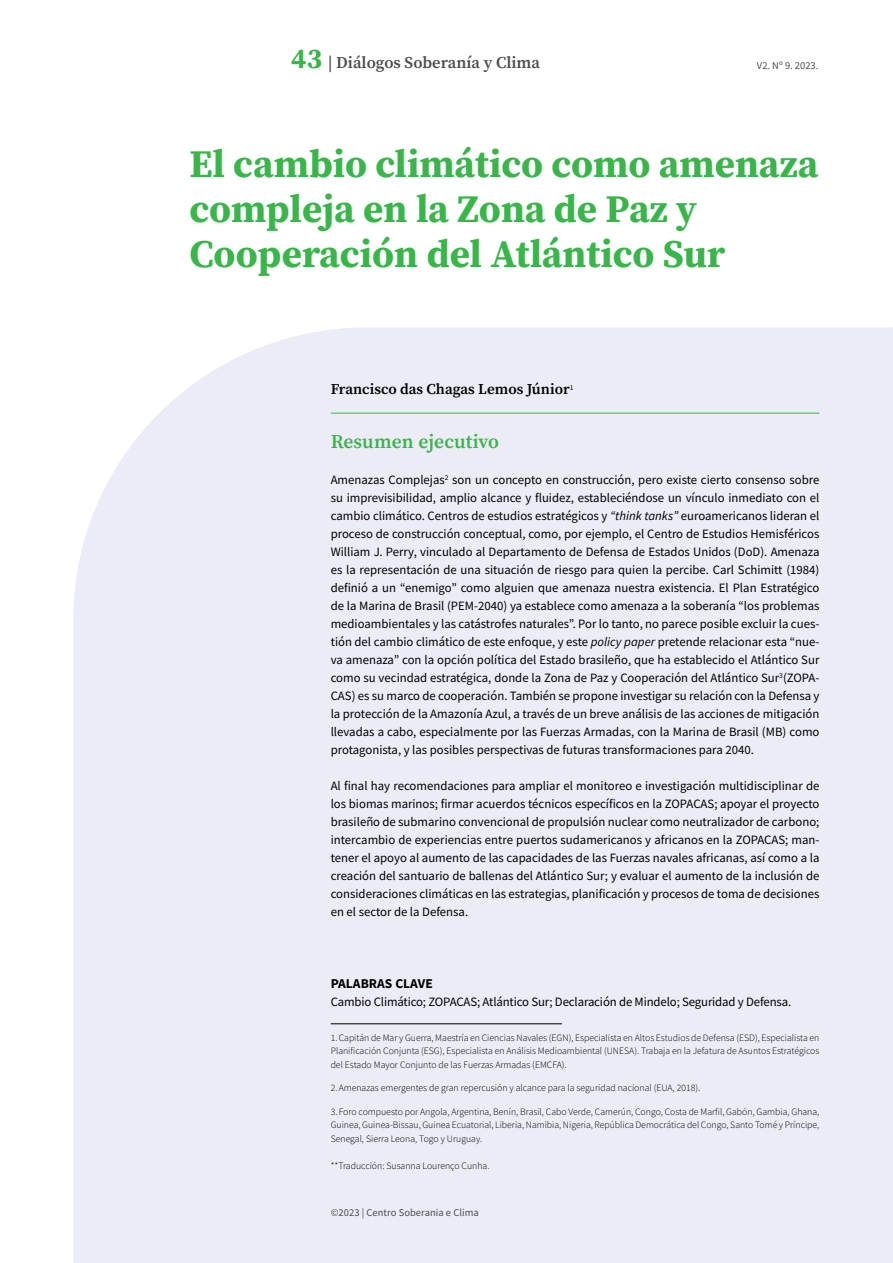
<style>
.page{position:relative;width:893px;height:1263px;background:#fff}
.page>*{position:absolute;margin:0;border:0;box-sizing:border-box;transform-origin:0 0}
.t1{font:700 39px/45px "Source Serif Pro";color:#39b54a}
.t2{font:600 19.5px "Source Serif Pro";letter-spacing:.005em;color:#39b54a}
.t3{font:600 16.5px "Source Serif Pro";color:#4d4d4d}
.t4{font:600 15px "Source Serif Pro";color:#000}
.t5{font:700 13.5px "Source Sans Pro";letter-spacing:.005em;color:#000}
.t6{font:12.75px/18px "Source Sans Pro";letter-spacing:-.01em;color:#000;text-align:justify}
.t7{font:10.5px "Source Sans Pro";letter-spacing:.005em;color:#4d4d4d}
.t8{font:300 9.75px/13.5px "Source Sans Pro";color:#000;text-align:justify}
.s1{font-weight:700;font-size:28.5px;color:#39b54a}
.s2{font-style:italic}
</style>
<div class="page">
<div style="left:73px;top:327px;width:817px;height:933px;background:#ebecf6"></div>
<hr style="left:331px;top:1023px;width:231px;height:1px;background:#000">
<hr style="left:331px;top:413px;width:488px;height:1px;background:#39b54a">
<p class="t3" style="left:291px;top:52px;width:250px"><span class="s1">43</span> | Diálogos Soberanía y Clima</p>
<p class="t7" style="left:757px;top:58px;width:63px">V2. Nº 9. 2023.</p>
<h1 class="t1" style="left:189px;top:141px;width:631px">El cambio climático como amenaza compleja en la Zona de Paz y<br>Cooperación del Atlántico Sur</h1>
<p class="t4" style="left:331px;top:379px;width:244px">Francisco das Chagas Lemos Júnior<sup>1</sup></p>
<h2 class="t2" style="left:331px;top:429px;width:170px">Resumen ejecutivo</h2>
<p class="t6" style="left:331px;top:471px;width:490px">Amenazas Complejas<sup>2</sup> son un concepto en construcción, pero existe cierto consenso sobre su imprevisibilidad, amplio alcance y fluidez, estableciéndose un vínculo inmediato con el cambio climático. Centros de estudios estratégicos y <span class="s2">“think tanks”</span> euroamericanos lideran el proceso de construcción conceptual, como, por ejemplo, el Centro de Estudios Hemisféricos William J. Perry, vinculado al Departamento de Defensa de Estados Unidos (DoD). Amenaza es la representación de una situación de riesgo para quien la percibe. Carl Schimitt (1984) definió a un “enemigo” como alguien que amenaza nuestra existencia. El Plan Estratégico de la Marina de Brasil (PEM-2040) ya establece como amenaza a la soberanía “los problemas medioambientales y las catástrofes naturales”. Por lo tanto, no parece posible excluir la cues&shy;tión del cambio climático de este enfoque, y este <span class="s2">policy paper</span> pretende relacionar esta “nue&shy;va amenaza” con la opción política del Estado brasileño, que ha establecido el Atlántico Sur como su vecindad estratégica, donde la Zona de Paz y Cooperación del Atlántico Sur<sup>3</sup>(ZOPA-CAS) es su marco de cooperación. También se propone investigar su relación con la Defensa y la protección de la Amazonía Azul, a través de un breve análisis de las acciones de mitigación llevadas a cabo, especialmente por las Fuerzas Armadas, con la Marina de Brasil (MB) como protagonista, y las posibles perspectivas de futuras transformaciones para 2040.</p>
<p class="t6" style="left:331px;top:777px;width:490px">Al final hay recomendaciones para ampliar el monitoreo e investigación multidisciplinar de los biomas marinos; firmar acuerdos técnicos específicos en la ZOPACAS; apoyar el proyecto brasileño de submarino convencional de propulsión nuclear como neutralizador de carbono; intercambio de experiencias entre puertos sudamericanos y africanos en la ZOPACAS; man&shy;tener el apoyo al aumento de las capacidades de las Fuerzas navales africanas, así como a la creación del santuario de ballenas del Atlántico Sur; y evaluar el aumento de la inclusión de consideraciones climáticas en las estrategias, planificación y procesos de toma de decisiones en el sector de la Defensa.</p>
<p class="t5" style="left:331px;top:975px;width:104px">PALABRAS CLAVE</p>
<p class="t6" style="left:331px;top:993px;width:462px">Cambio Climático; ZOPACAS; Atlántico Sur; Declaración de Mindelo; Seguridad y Defensa.</p>
<p class="t8" style="left:331px;top:1031px;width:490px">1.Capitán de Mar y Guerra, Maestría en Ciencias Navales (EGN), Especialista en Altos Estudios de Defensa (ESD), Especialista en Planificación Conjunta (ESG), Especialista en Análisis Medioambiental (UNESA). Trabaja en la Jefatura de Asuntos Estratégicos del Estado Mayor Conjunto de las Fuerzas Armadas (EMCFA).</p>
<p class="t8" style="left:331px;top:1081px;width:371px">2.Amenazas emergentes de gran repercusión y alcance para la seguridad nacional (EUA, 2018).</p>
<p class="t8" style="left:331px;top:1104px;width:490px">3. Foro compuesto por Angola, Argentina, Benín, Brasil, Cabo Verde, Camerún, Congo, Costa de Marfil, Gabón, Gambia, Ghana, Guinea, Guinea-Bissau, Guinea Ecuatorial, Liberia, Namibia, Nigeria, República Democrática del Congo, Santo Tomé y Príncipe, Senegal, Sierra Leona, Togo y Uruguay.</p>
<p class="t8" style="left:331px;top:1158px;width:160px">**Traducción: Susanna Lourenço Cunha.</p>
<p class="t7" style="left:331px;top:1205px;width:150px">©2023 | Centro Soberania e Clima</p>
</div>
